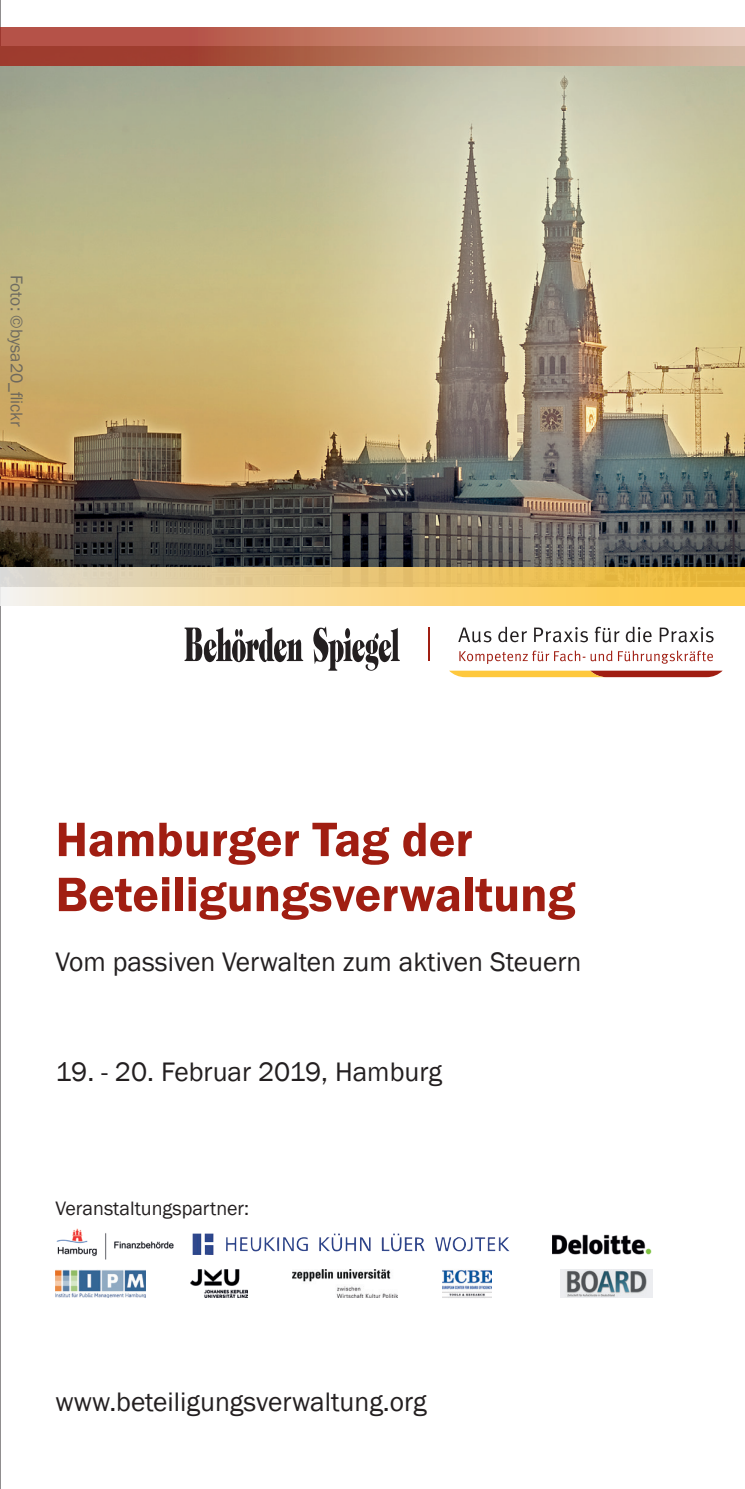
<style>
.page{position:relative;width:745px;height:1489px;background:#fff}
.page>*{position:absolute;margin:0;border:0;box-sizing:border-box;transform-origin:0 0}
.t1{font:600 50px/55px "Franklin Gothic";color:#a01e12}
.t2{font:27.5px "Franklin Gothic";color:#231f20}
.t3{font:20px "Franklin Gothic";color:#231f20}
.t4{font:17.5px "Franklin Gothic";color:#57585a}
</style>
<div class="page">
<hr style="left:0;top:0;width:1px;height:1488px;background:#231f20">
<img style="left:0;top:66px;width:744px;height:501px">
<svg style="left:0;top:567px;width:744px;height:38px;background:#eecf84"></svg>
<svg style="left:0;top:28px;width:744px;height:38px;background:#bd7866"></svg>
<svg style="left:449px;top:670px;width:273px;height:7px;background:#d78a44"></svg>
<svg style="left:184px;top:626px;width:215px;height:44px"></svg>
<hr style="left:428px;top:627px;width:1px;height:34px;background:#a01e12">
<svg style="left:459px;top:650px;width:253px;height:14px"></svg>
<svg style="left:458px;top:626px;width:255px;height:16px"></svg>
<img style="left:192px;top:1233px;width:317px;height:21px">
<img style="left:552px;top:1234px;width:100px;height:21px">
<img style="left:55px;top:1269px;width:90px;height:28px">
<img style="left:190px;top:1269px;width:57px;height:28px">
<img style="left:292px;top:1269px;width:105px;height:28px">
<img style="left:442px;top:1270px;width:49px;height:28px">
<img style="left:560px;top:1269px;width:92px;height:28px">
<img style="left:56px;top:1228px;width:118px;height:32px">
<p class="t4" style="left:27px;top:275px;width:154px;rotate:90deg">Foto: ©bysa20_flickr</p>
<h1 class="t1" style="left:55px;top:812px;width:521px">Hamburger Tag der<br>Beteiligungsverwaltung</h1>
<p class="t2" style="left:55px;top:944px;width:527px">Vom passiven Verwalten zum aktiven Steuern</p>
<p class="t2" style="left:55px;top:1054px;width:388px">19. - 20. Februar 2019, Hamburg</p>
<p class="t3" style="left:55px;top:1196px;width:195px">Veranstaltungspartner:</p>
<p class="t2" style="left:55px;top:1384px;width:372px">www.beteiligungsverwaltung.org</p>
</div>
